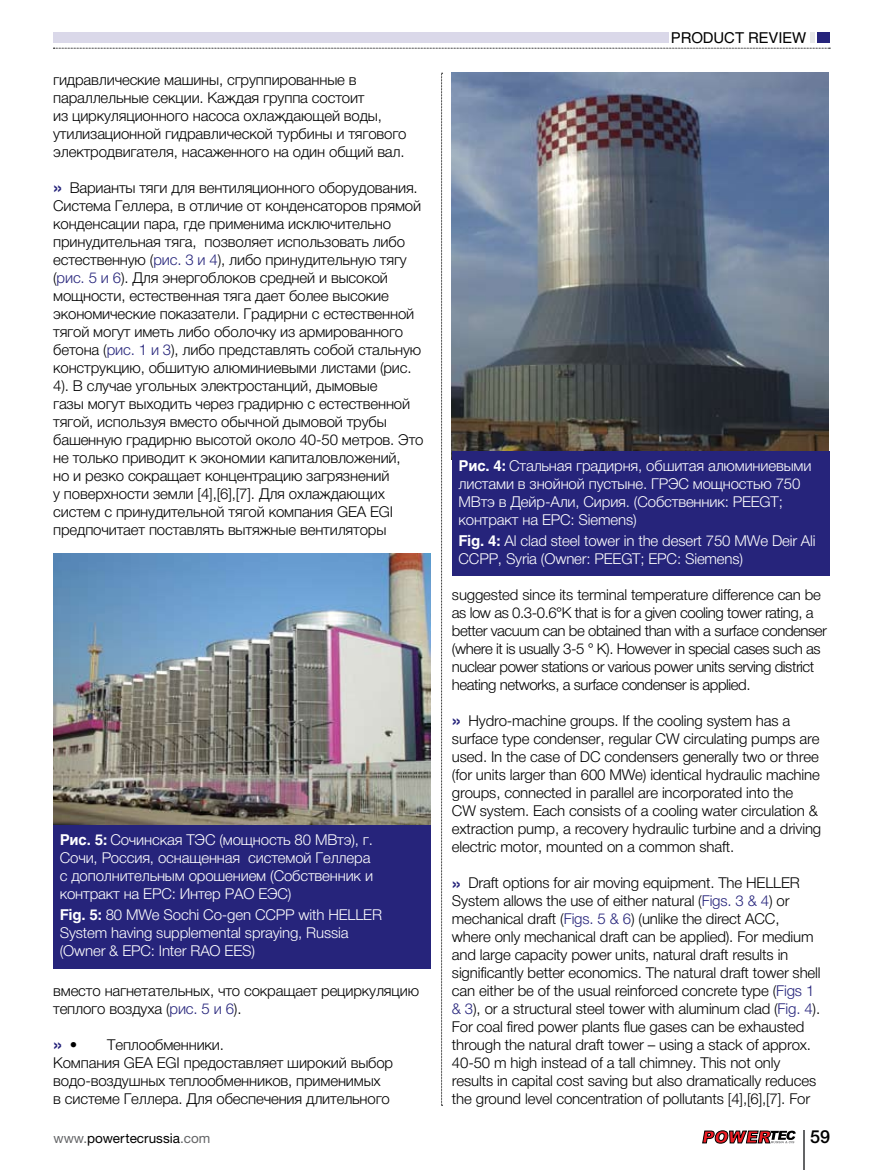
<style>
.page{position:relative;width:872px;height:1170px;background:#fff}
.page>*{position:absolute;margin:0;border:0;box-sizing:border-box;transform-origin:0 0}
.t1{font:500 19.5px "Helvetica Neue";color:#26247b}
.t2{font:500 18px "Helvetica Neue";color:#000}
.t3{font:300 15px/18px "Helvetica Neue LTCYR";letter-spacing:-.01em;color:#000}
.t4{font:300 15px/18px "Helvetica Neue LTCYR";letter-spacing:-.01em;color:#fff}
.t5{font:300 15px/18px "Helvetica Neue LTCYR";letter-spacing:-.03em;color:#000}
.t6{font:15px "Helvetica Cyr Upright";letter-spacing:-.01em;color:#000}
.t7{font:13.5px "Helvetica Neue";color:#000}
.s1{font-family:"Helvetica Neue";font-weight:500;font-size:19.5px;color:#26247b}
.s2{color:#26247b}
.s3{font-family:"Helvetica Cyr";font-weight:700}
.s4{font-family:"Helvetica Neue LTCYR";font-weight:300;font-size:15px;color:#000}
.s5{color:#636466}
</style>
<div class="page">
<hr style="left:810px;top:32px;width:4px;height:11px;background:#e6e7e8">
<div style="left:817px;top:32px;width:12px;height:11px;background:#26247b"></div>
<svg style="left:702px;top:1130px;width:93px;height:13px"></svg>
<hr style="left:802px;top:1130px;width:2px;height:39px;background:#636466">
<svg style="left:441px;top:73px;width:1px;height:1032px"></svg>
<svg style="left:53px;top:48px;width:777px;height:1px"></svg>
<div style="left:53px;top:32px;width:615px;height:11px;background:#dad8e9"></div>
<img style="left:452px;top:73px;width:376px;height:378px">
<div style="left:452px;top:451px;width:377px;height:124px;background:#26247b"></div>
<img style="left:53px;top:553px;width:378px;height:272px">
<div style="left:53px;top:825px;width:378px;height:144px;background:#26247b"></div>
<p class="t3" style="left:53px;top:70px;width:355px">гидравлические машины, сгруппированные в параллельные секции. Каждая группа состоит<br>из циркуляционного насоса охлаждающей воды, утилизационной гидравлической турбины и тягового электродвигателя, насаженного на один общий вал.</p>
<p class="t3" style="left:53px;top:178px;width:372px"><span class="s1">»</span> Варианты тяги для вентиляционного оборудования.<br>Система Геллера, в отличие от конденсаторов прямой конденсации пара, где применима исключительно принудительная тяга, позволяет использовать либо естественную (<span class="s2">рис. 3 и 4</span>), либо принудительную тягу (<span class="s2">рис. 5 и 6</span>). Для энергоблоков средней и высокой мощности, естественная тяга дает более высокие экономические показатели. Градирни с естественной тягой могут иметь либо оболочку из армированного бетона (<span class="s2">рис. 1 и 3</span>), либо представлять собой стальную конструкцию, обшитую алюминиевыми листами (рис.<br>4). В случае угольных электростанций, дымовые<br>газы могут выходить через градирню с естественной тягой, используя вместо обычной дымовой трубы башенную градирню высотой около 40-50 метров. Это не только приводит к экономии капиталовложений,<br>но и резко сокращает концентрацию загрязнений<br>у поверхности земли [4],[6],[7]. Для охлаждающих систем с принудительной тягой компания GEA EGI предпочитает поставлять вытяжные вентиляторы</p>
<p class="t4" style="left:60px;top:831px;width:315px"><span class="s3">Рис. 5:</span> Сочинская ТЭС (мощность 80 МВтэ), г.<br>Сочи, Россия, оснащенная системой Геллера с дополнительным орошением (Собственник и контракт на ЕРС: Интер РАО EЭС)</p>
<p class="t4" style="left:60px;top:906px;width:324px"><span class="s3">Fig. 5:</span> 80 MWe Sochi Co-gen CCPP with HELLER<br>System having supplemental spraying, Russia (Owner &amp; EPC: Inter RAO EES)</p>
<p class="t3" style="left:53px;top:981px;width:367px">вместо нагнетательных, что сокращает рециркуляцию теплого воздуха (<span class="s2">рис. 5 и 6</span>).</p>
<h1 class="t1" style="left:53px;top:1032px;width:25px">» <span class="s4">•</span></h1>
<p class="t3" style="left:53px;top:1035px;width:341px;text-indent:54px">Теплообменники.<br>Компания GEA EGI предоставляет широкий выбор водо-воздушных теплообменников, применимых<br>в системе Геллера. Для обеспечения длительного</p>
<p class="t6" style="left:671px;top:29px;width:137px">PRODUCT REVIEW</p>
<p class="t4" style="left:458px;top:456px;width:354px"><span class="s3">Рис. 4:</span> Стальная градирня, обшитая алюминиевыми листами в знойной пустыне. ГРЭС мощностью 750<br>МВтэ в Дейр-Али, Сирия. (Собственник: PEEGT; контракт на EPC: Siemens)</p>
<p class="t4" style="left:458px;top:531px;width:359px"><span class="s3">Fig. 4:</span> Al clad steel tower in the desert 750 MWe Deir Ali<br>CCPP, Syria (Owner: PEEGT; EPC: Siemens)</p>
<p class="t5" style="left:452px;top:585px;width:376px">suggested since its terminal temperature difference can be as low as 0.3-0.6°K that is for a given cooling tower rating, a better vacuum can be obtained than with a surface condenser (where it is usually 3-5 ° K). However in special cases such as nuclear power stations or various power units serving district heating networks, a surface condenser is applied.</p>
<p class="t3" style="left:452px;top:711px;width:371px"><span class="s1">»</span> Hydro-machine groups. If the cooling system has a surface type condenser, regular CW circulating pumps are used. In the case of DC condensers generally two or three (for units larger than 600 MWe) identical hydraulic machine groups, connected in parallel are incorporated into the<br>CW system. Each consists of a cooling water circulation &amp; extraction pump, a recovery hydraulic turbine and a driving electric motor, mounted on a common shaft.</p>
<p class="t3" style="left:452px;top:873px;width:370px"><span class="s1">»</span> Draft options for air moving equipment. The HELLER System allows the use of either natural (<span class="s2">Figs. 3 &amp; 4</span>) or mechanical draft (<span class="s2">Figs. 5 &amp; 6</span>) (unlike the direct ACC, where only mechanical draft can be applied). For medium and large capacity power units, natural draft results in significantly better economics. The natural draft tower shell can either be of the usual reinforced concrete type (<span class="s2">Figs 1 &amp; 3</span>), or a structural steel tower with aluminum clad (<span class="s2">Fig. 4</span>).<br>For coal fired power plants flue gases can be exhausted through the natural draft tower – using a stack of approx.<br>40-50 m high instead of a tall chimney. This not only results in capital cost saving but also dramatically reduces the ground level concentration of pollutants [4],[6],[7]. For</p>
<p class="t7" style="left:53px;top:1130px;width:158px"><span class="s5">www.</span>powertecrussia<span class="s5">.com</span></p>
<p class="t2" style="left:810px;top:1126px;width:22px">59</p>
</div>
